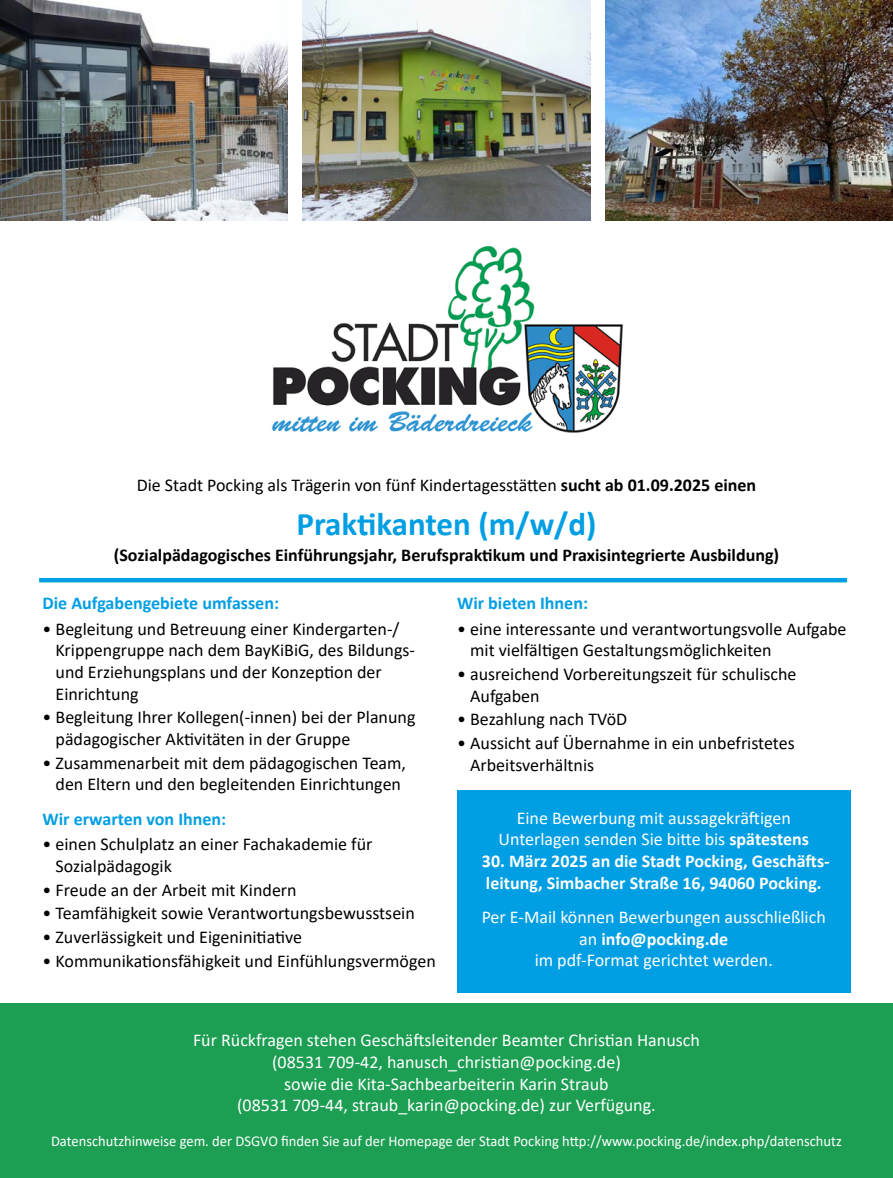
<style>
.page{position:relative;width:893px;height:1178px;background:#fff}
.page>*{position:absolute;margin:0;border:0;box-sizing:border-box;transform-origin:0 0}
.t1{font:700 33px "Calibri";letter-spacing:-.005em;color:#009ee3}
.t2{font:18px/21.6px "Calibri";color:#000}
.t3{font:18px/21.6px "Calibri";color:#fff;text-align:center}
.t4{font:700 18px "Calibri";color:#000}
.t5{font:700 18px/21.6px "Calibri";color:#fff}
.t6{font:700 18px "Calibri";color:#009ee3}
.t7{font:15px "Calibri";color:#fff}
.s1{font-weight:700}
</style>
<div class="page">
<img style="left:0;top:0;width:287px;height:220px">
<img style="left:606px;top:0;width:287px;height:220px">
<img style="left:303px;top:0;width:287px;height:220px">
<hr style="left:39px;top:578px;width:808px;height:4px;background:#009ee3">
<div style="left:0;top:1003px;width:893px;height:175px;background:#1c9e53"></div>
<div style="left:457px;top:790px;width:393px;height:202px;background:#009ee3"></div>
<img style="left:271px;top:246px;width:352px;height:187px">
<p class="t2" style="left:137px;top:474px;width:621px">Die Stadt Pocking als Trägerin von fünf Kindertagesstätten <span class="s1">sucht ab 01.09.2025 einen</span></p>
<p class="t1" style="left:297px;top:500px;width:301px">Praktikanten (m/w/d)</p>
<p class="t4" style="left:114px;top:542px;width:667px">(Sozialpädagogisches Einführungsjahr, Berufspraktikum und Praxisintegrierte Ausbildung)</p>
<p class="t6" style="left:43px;top:590px;width:238px">Die Aufgabengebiete umfassen:</p>
<p class="t2" style="left:56px;top:617px;width:361px;text-indent:-13px">• Begleitung und Betreuung einer Kindergarten-/ Krippengruppe nach dem BayKiBiG, des Bildungs&shy;und Erziehungsplans und der Konzeption der Einrichtung</p>
<p class="t2" style="left:56px;top:706px;width:361px;text-indent:-13px">• Begleitung Ihrer Kollegen(-innen) bei der Planung pädagogischer Aktivitäten in der Gruppe</p>
<p class="t2" style="left:43px;top:751px;width:365px;text-align:center">• Zusammenarbeit mit dem pädagogischen Team, den Eltern und den begleitenden Einrichtungen</p>
<p class="t6" style="left:43px;top:806px;width:185px">Wir erwarten von Ihnen:</p>
<p class="t2" style="left:56px;top:833px;width:318px;text-indent:-13px">• einen Schulplatz an einer Fachakademie für<br>Sozialpädagogik</p>
<p class="t2" style="left:43px;top:878px;width:256px">• Freude an der Arbeit mit Kindern</p>
<p class="t2" style="left:43px;top:902px;width:374px">• Teamfähigkeit sowie Verantwortungsbewusstsein</p>
<p class="t2" style="left:43px;top:926px;width:261px">• Zuverlässigkeit und Eigeninitiative</p>
<p class="t2" style="left:43px;top:950px;width:395px">• Kommunikationsfähigkeit und Einfühlungsvermögen</p>
<p class="t6" style="left:457px;top:590px;width:132px">Wir bieten Ihnen:</p>
<p class="t2" style="left:470px;top:617px;width:378px;text-indent:-13px">• eine interessante und verantwortungsvolle Aufgabe mit vielfältigen Gestaltungsmöglichkeiten</p>
<p class="t2" style="left:470px;top:663px;width:328px;text-indent:-13px">• ausreichend Vorbereitungszeit für schulische<br>Aufgaben</p>
<p class="t2" style="left:457px;top:708px;width:172px">• Bezahlung nach TVöD</p>
<p class="t2" style="left:470px;top:732px;width:326px;text-indent:-13px">• Aussicht auf Übernahme in ein unbefristetes<br>Arbeitsverhältnis</p>
<p class="t3" style="left:499px;top:806px;width:312px">Eine Bewerbung mit aussagekräftigen<br>Unterlagen senden Sie bitte bis <span class="s1">spätestens</span></p>
<p class="t5" style="left:482px;top:850px;width:349px">30. März 2025 an die Stadt Pocking, Geschäfts&shy;leitung, Simbacher Straße 16, 94060 Pocking.</p>
<p class="t3" style="left:482px;top:906px;width:346px">Per E-Mail können Bewerbungen ausschließlich an <span class="s1">info@pocking.de<br></span>im pdf-Format gerichtet werden.</p>
<p class="t3" style="left:193px;top:1029px;width:508px">Für Rückfragen stehen Geschäftsleitender Beamter Christian Hanusch (08531 709-42, hanusch_christian@pocking.de)<br>sowie die Kita-Sachbearbeiterin Karin Straub<br>(08531 709-44, straub_karin@pocking.de) zur Verfügung.</p>
<p class="t7" style="left:51px;top:1131px;width:792px">Datenschutzhinweise gem. der DSGVO finden Sie auf der Homepage der Stadt Pocking http://www.pocking.de/index.php/datenschutz</p>
</div>
